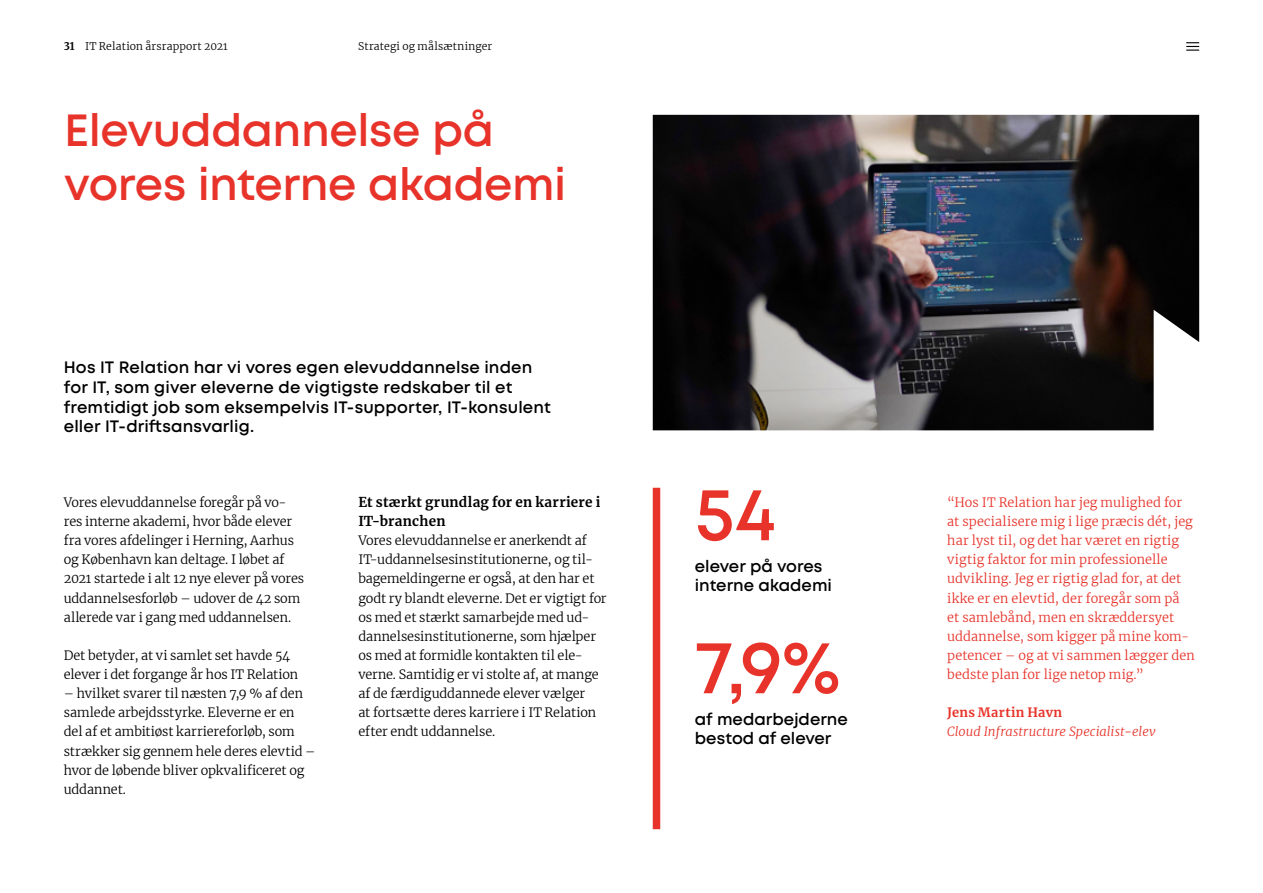
<style>
.page{position:relative;width:1263px;height:893px;background:#fff}
.page>*{position:absolute;margin:0;border:0;box-sizing:border-box;transform-origin:0 0}
.t1{font:600 75px "Mont";color:#e7332a}
.t2{font:600 45px/54px "Mont";letter-spacing:-.01em;color:#e7332a}
.t3{font:600 16.5px/19.8px "Mont";letter-spacing:.005em;color:#000}
.t4{font:700 13.5px/19.2px "Merriweather";letter-spacing:.015em;color:#000}
.t5{font:300 12.75px/19.2px "Merriweather";letter-spacing:-.005em;color:#000}
.t6{font:300 12.75px/19.2px "Merriweather";letter-spacing:.01em;color:#e7332a}
.t7{font:italic 300 12.75px "Merriweather";letter-spacing:.005em;color:#e7332a}
.t8{font:700 12.75px "Merriweather";letter-spacing:.025em;color:#e7332a}
.t9{font:300 10.5px "Merriweather";letter-spacing:.015em;color:#000}
.s1{font-weight:700}
</style>
<div class="page">
<img style="left:653px;top:115px;width:546px;height:315px">
<div style="left:653px;top:488px;width:7px;height:341px;background:#e7332a"></div>
<svg style="left:1186px;top:42px;width:13px;height:9px"></svg>
<p class="t9" style="left:64px;top:39px;width:165px"><span class="s1">31</span> IT Relation årsrapport 2021</p>
<p class="t9" style="left:358px;top:39px;width:136px">Strategi og målsætninger</p>
<h2 class="t2" style="left:64px;top:104px;width:503px">Elevuddannelse på vores interne akademi</h2>
<p class="t3" style="left:64px;top:357px;width:489px">Hos IT Relation har vi vores egen elevuddannelse inden for IT, som giver eleverne de vigtigste redskaber til et fremtidigt job som eksempelvis IT-supporter, IT-konsulent eller IT-driftsansvarlig.</p>
<p class="t5" style="left:64px;top:492px;width:242px">Vores elevuddannelse foregår på vo&shy;res interne akademi, hvor både elever fra vores afdelinger i Herning, Aarhus og København kan deltage. I løbet af 2021 startede i alt 12 nye elever på vores uddannelsesforløb – udover de 42 som allerede var i gang med uddannelsen.</p>
<p class="t5" style="left:64px;top:645px;width:236px">Det betyder, at vi samlet set havde 54 elever i det forgange år hos IT Relation</p>
<p class="t5" style="left:64px;top:683px;width:253px">– hvilket svarer til næsten 7,9 % af den samlede arbejdsstyrke. Eleverne er en del af et ambitiøst karriereforløb, som strækker sig gennem hele deres elevtid – hvor de løbende bliver opkvalificeret og uddannet.</p>
<p class="t4" style="left:358px;top:492px;width:244px">Et stærkt grundlag for en karriere i<br>IT-branchen</p>
<p class="t5" style="left:358px;top:530px;width:250px">Vores elevuddannelse er anerkendt af IT-uddannelsesinstitutionerne, og til&shy;bagemeldingerne er også, at den har et godt ry blandt eleverne. Det er vigtigt for os med et stærkt samarbejde med ud&shy;dannelsesinstitutionerne, som hjælper os med at formidle kontakten til ele&shy;verne. Samtidig er vi stolte af, at mange af de færdiguddannede elever vælger<br>at fortsætte deres karriere i IT Relation efter endt uddannelse.</p>
<h1 class="t1" style="left:695px;top:466px;width:83px">54</h1>
<p class="t3" style="left:695px;top:556px;width:139px">elever på vores interne akademi</p>
<h1 class="t1" style="left:695px;top:619px;width:147px">7,9%</h1>
<p class="t3" style="left:695px;top:709px;width:154px">af medarbejderne bestod af elever</p>
<p class="t6" style="left:947px;top:492px;width:249px">“Hos IT Relation har jeg mulighed for at specialisere mig i lige præcis dét, jeg har lyst til, og det har været en rigtig vigtig faktor for min professionelle udvikling. Jeg er rigtig glad for, at det ikke er en elevtid, der foregår som på et samlebånd, men en skræddersyet uddannelse, som kigger på mine kom&shy;petencer – og at vi sammen lægger den bedste plan for lige netop mig.”</p>
<p class="t8" style="left:947px;top:704px;width:117px">Jens Martin Havn</p>
<p class="t7" style="left:947px;top:723px;width:210px">Cloud Infrastructure Specialist-elev</p>
</div>
